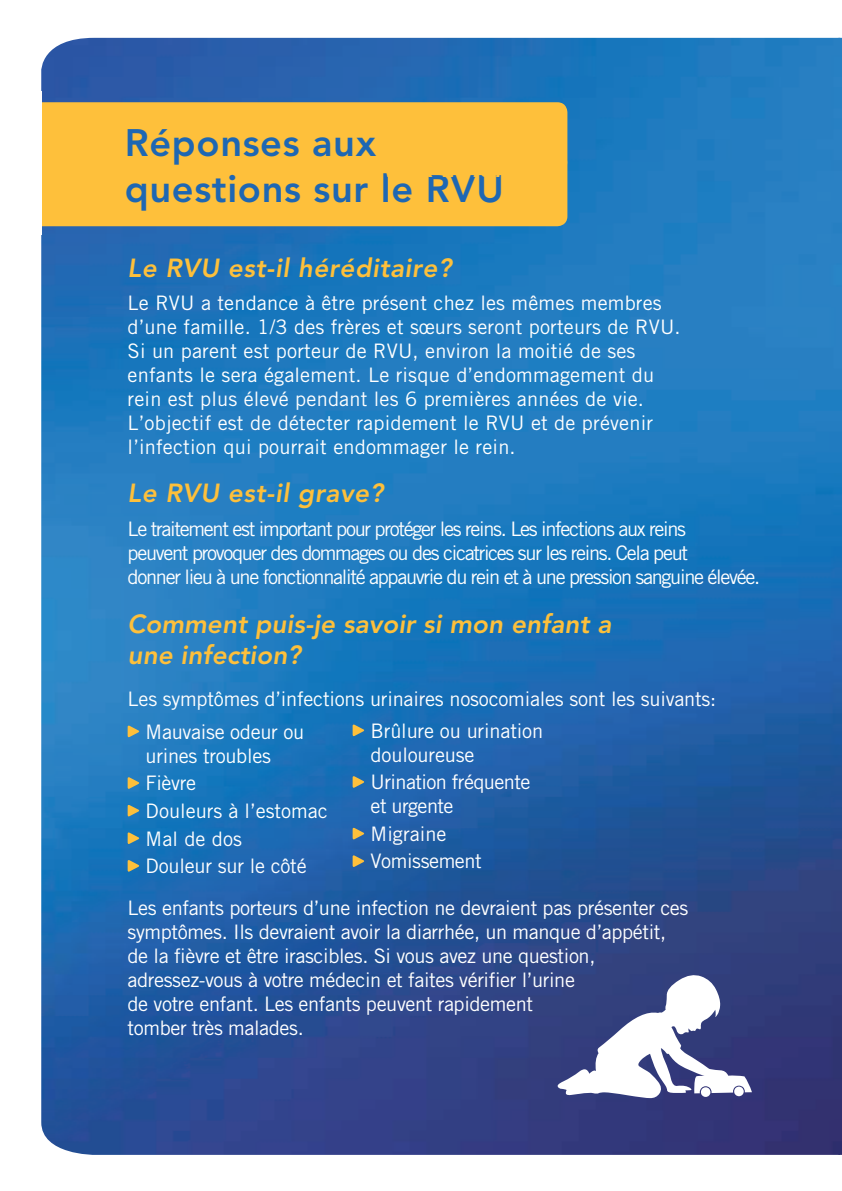
<style>
.page{position:relative;width:842px;height:1191px;background:#fff}
.page>*{position:absolute;margin:0;border:0;box-sizing:border-box;transform-origin:0 0}
.t1{font:800 38px/45.6px "Avenir";color:#1e67b3}
.t2{font:italic 800 26px/31.2px "Avenir";color:#fec03b}
.t3{font:20px/27.6px "Trade Gothic";letter-spacing:-.02em;color:#fff}
.t4{font:20px "Trade Gothic";letter-spacing:.01em;color:#fff}
.t5{font:20px/24px "Trade Gothic";letter-spacing:-.065em;color:#fff}
</style>
<div class="page">
<img style="left:41px;top:38px;width:799px;height:1116px">
<svg style="left:840px;top:38px;width:2px;height:1116px;background:#2662a5"></svg>
<div style="left:26px;top:102px;width:541px;height:124px;background:#fec03b;border-radius:10px"></div>
<svg style="left:128px;top:725px;width:12px;height:13px"></svg>
<svg style="left:128px;top:776px;width:12px;height:13px"></svg>
<svg style="left:128px;top:804px;width:12px;height:13px"></svg>
<svg style="left:128px;top:831px;width:12px;height:13px"></svg>
<svg style="left:128px;top:859px;width:12px;height:13px"></svg>
<svg style="left:353px;top:724px;width:12px;height:13px"></svg>
<svg style="left:353px;top:775px;width:12px;height:13px"></svg>
<svg style="left:353px;top:827px;width:12px;height:13px"></svg>
<svg style="left:353px;top:854px;width:12px;height:13px"></svg>
<svg style="left:557px;top:974px;width:195px;height:124px"></svg>
<div style="left:9px;top:91px;width:32px;height:143px;background:#fff"></div>
<h1 class="t1" style="left:125px;top:123px;width:380px">Réponses aux questions sur le RVU</h1>
<h2 class="t2" style="left:128px;top:254px;width:327px">Le RVU est-il héréditaire?</h2>
<p class="t4" style="left:128px;top:296px;width:527px">Le RVU a tendance être présent che es même membre</p>
<p class="t4" style="left:128px;top:320px;width:555px">d’une famille. 1/3 des frères e sœurs seron porteurs de RVU.</p>
<p class="t4" style="left:128px;top:344px;width:509px">Si un parent est porteur de RVU, environ la moitié de ses</p>
<p class="t4" style="left:128px;top:368px;width:528px">enfants le sera également. Le risque d’endommagement du</p>
<p class="t4" style="left:134px;top:392px;width:511px">ein est plus élevé pendant le 6 première années de vie.</p>
<p class="t4" style="left:128px;top:416px;width:527px">L’objectif est de détecter rapidemen e RVU et de prévenir</p>
<p class="t4" style="left:133px;top:440px;width:384px">’infection qui pou rait endommage le rein.</p>
<h2 class="t2" style="left:128px;top:479px;width:259px">Le RVU est-il grave?</h2>
<p class="t5" style="left:128px;top:518px;width:634px">Le traitement est important pour protéger le reins. Le nfections aux reins<br>peuvent provoquer des dommages ou des cicatrices sur le eins. Cela peut<br>donner lieu une fonctionnalité appauvrie du rein et à une pression sanguine élevée.</p>
<h2 class="t2" style="left:128px;top:610px;width:485px">Comment puis-je savoir si mon enfant a une infection?</h2>
<p class="t3" style="left:146px;top:684px;width:572px;line-height:33px;text-indent:-18px">Les symptômes d’infections urinaire nosocomiales sont les suivants:<br>Mauvaise odeur ou</p>
<p class="t3" style="left:146px;top:743px;width:184px;text-indent:11px">rine roubles<br>Fièvre<br>Douleurs à l’estomac<br>Mal de dos<br>Douleur sur le côté</p>
<p class="t3" style="left:371px;top:720px;width:174px;line-height:24px">Brûlure ou urination douloureuse</p>
<p class="t3" style="left:371px;top:772px;width:161px;line-height:24px">Urination fréquente e urgente</p>
<p class="t3" style="left:371px;top:822px;width:106px">Migraine<br>Vomissemen</p>
<p class="t3" style="left:128px;top:896px;width:554px">Les enfants porteurs d’une infectio ne devraient pas présenter ce</p>
<p class="t3" style="left:128px;top:920px;width:540px">symptômes. Ils devraient avoir la diarrhée, u manque d’appétit,</p>
<p class="t3" style="left:128px;top:944px;width:469px">de la fièvre et être irascibles Si vou avez une question,</p>
<p class="t3" style="left:137px;top:968px;width:439px">dressez-vous à votre médecin et faites vérifier l’urine</p>
<p class="t3" style="left:128px;top:992px;width:407px">de votre enfant. Les enfants peuvent rapidement</p>
<p class="t3" style="left:128px;top:1016px;width:178px">tomber très malades.</p>
</div>
